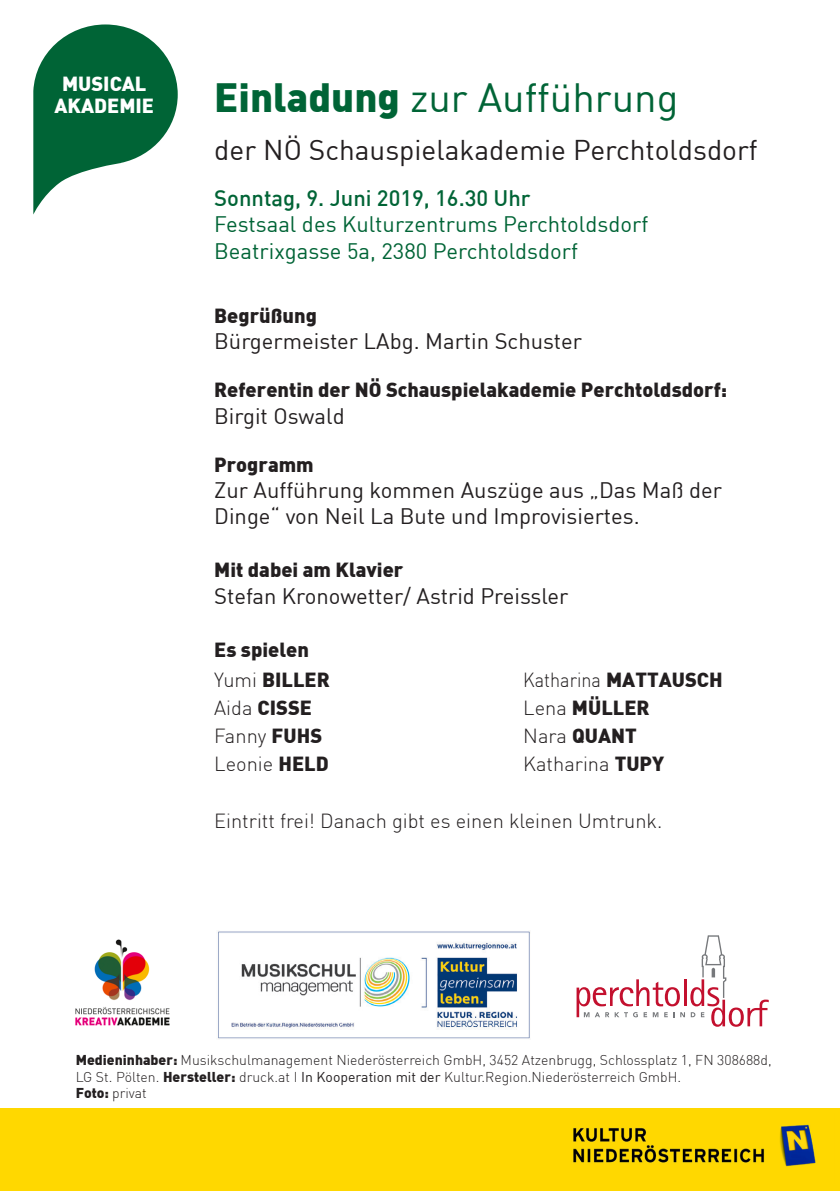
<style>
.page{position:relative;width:840px;height:1191px;background:#fff}
.page>*{position:absolute;margin:0;border:0;box-sizing:border-box;transform-origin:0 0}
.t1{font:40px "DIN";color:#006436}
.t2{font:28px "DIN";color:#231f20}
.t3{font:22px/26.4px "DIN";color:#231f20}
.t4{font:22px "DIN";color:#006436}
.t5{font:500 22px "DIN";color:#006436}
.t6{font:900 20px "DIN";color:#231f20}
.t7{font:300 20px "DIN";color:#231f20}
.t8{font:300 20px "DIN";color:#231f20;scale:.9 1}
.t9{font:900 20px "DIN";color:#fff}
.t10{font:300 14px/16.8px "DIN";color:#231f20}
.s1{font-weight:900}
.s2{font-weight:300}
.s3{font-weight:400}
</style>
<div class="page">
<svg style="left:33px;top:24px;width:145px;height:190px"></svg>
<div style="left:0;top:1108px;width:839px;height:83px;background:#ffd800"></div>
<img style="left:573px;top:1124px;width:243px;height:43px">
<hr style="left:683px;top:979px;width:3px;height:27px;background:#c3102e">
<svg style="left:576px;top:979px;width:108px;height:38px"></svg>
<svg style="left:690px;top:935px;width:78px;height:91px"></svg>
<img style="left:75px;top:939px;width:95px;height:87px">
<img style="left:218px;top:931px;width:311px;height:108px">
<p class="t9" style="left:62px;top:71px;width:86px">MUSICAL</p>
<p class="t9" style="left:54px;top:93px;width:101px">AKADEMIE</p>
<p class="t1" style="left:214px;top:73px;width:465px"><span class="s1">Einladung</span> zur Aufführung</p>
<p class="t2" style="left:214px;top:132px;width:544px">der NÖ Schauspielakademie Perchtoldsdorf</p>
<p class="t5" style="left:214px;top:184px;width:317px">Sonntag, 9. Juni 2019, 16.30 Uhr</p>
<p class="t4" style="left:214px;top:211px;width:435px">Festsaal des Kulturzentrums Perchtoldsdorf</p>
<p class="t4" style="left:214px;top:237px;width:365px">Beatrixgasse 5a, 2380 Perchtoldsdorf</p>
<p class="t6" style="left:214px;top:302px;width:104px">Begrüßung</p>
<p class="t3" style="left:214px;top:328px;width:369px">Bürgermeister LAbg. Martin Schuster</p>
<p class="t6" style="left:214px;top:376px;width:514px">Referentin der NÖ Schauspielakademie Perchtoldsdorf:</p>
<p class="t3" style="left:214px;top:402px;width:132px">Birgit Oswald</p>
<p class="t6" style="left:214px;top:451px;width:101px">Programm</p>
<p class="t3" style="left:214px;top:476px;width:509px">Zur Aufführung kommen Auszüge aus „Das Maß der<br>Dinge“ von Neil La Bute und Improvisiertes.</p>
<p class="t6" style="left:214px;top:556px;width:190px">Mit dabei am Klavier</p>
<p class="t3" style="left:214px;top:582px;width:355px">Stefan Kronowetter/ Astrid Preissler</p>
<p class="t6" style="left:214px;top:637px;width:96px">Es spielen</p>
<p class="t6" style="left:214px;top:666px;width:117px"><span class="s2">Yumi</span> BILLER</p>
<p class="t6" style="left:214px;top:694px;width:99px"><span class="s2">Aida</span> CISSE</p>
<p class="t7" style="left:214px;top:724px;width:109px">Fanny <span class="s1">FUHS</span></p>
<p class="t7" style="left:214px;top:752px;width:116px">Leonie <span class="s1">HELD</span></p>
<p class="t8" style="left:523px;top:668px;width:223px">Katharina <span class="s1">MATTAUSCH</span></p>
<p class="t6" style="left:523px;top:694px;width:128px"><span class="s2">Lena</span> MÜLLER</p>
<p class="t6" style="left:523px;top:722px;width:115px"><span class="s2">Nara</span> QUANT</p>
<p class="t7" style="left:523px;top:752px;width:142px">Katharina <span class="s1">TUPY</span></p>
<p class="t7" style="left:214px;top:808px;width:449px">Eintritt frei! Danach gibt es einen kleinen Umtrunk.</p>
<p class="t10" style="left:76px;top:1051px;width:697px"><span class="s1">Medieninhaber:</span> Musikschulmanagement Niederösterreich GmbH, 3452 Atzenbrugg, Schlossplatz 1, FN 308688d,<br>LG St. Pölten. <span class="s1">Hersteller:</span> druck.at I <span class="s3">In Kooperation mit der</span> Kultur.Region.Niederösterreich GmbH.</p>
<p class="t10" style="left:76px;top:1084px;width:72px"><span class="s1">Foto:</span> privat</p>
</div>
